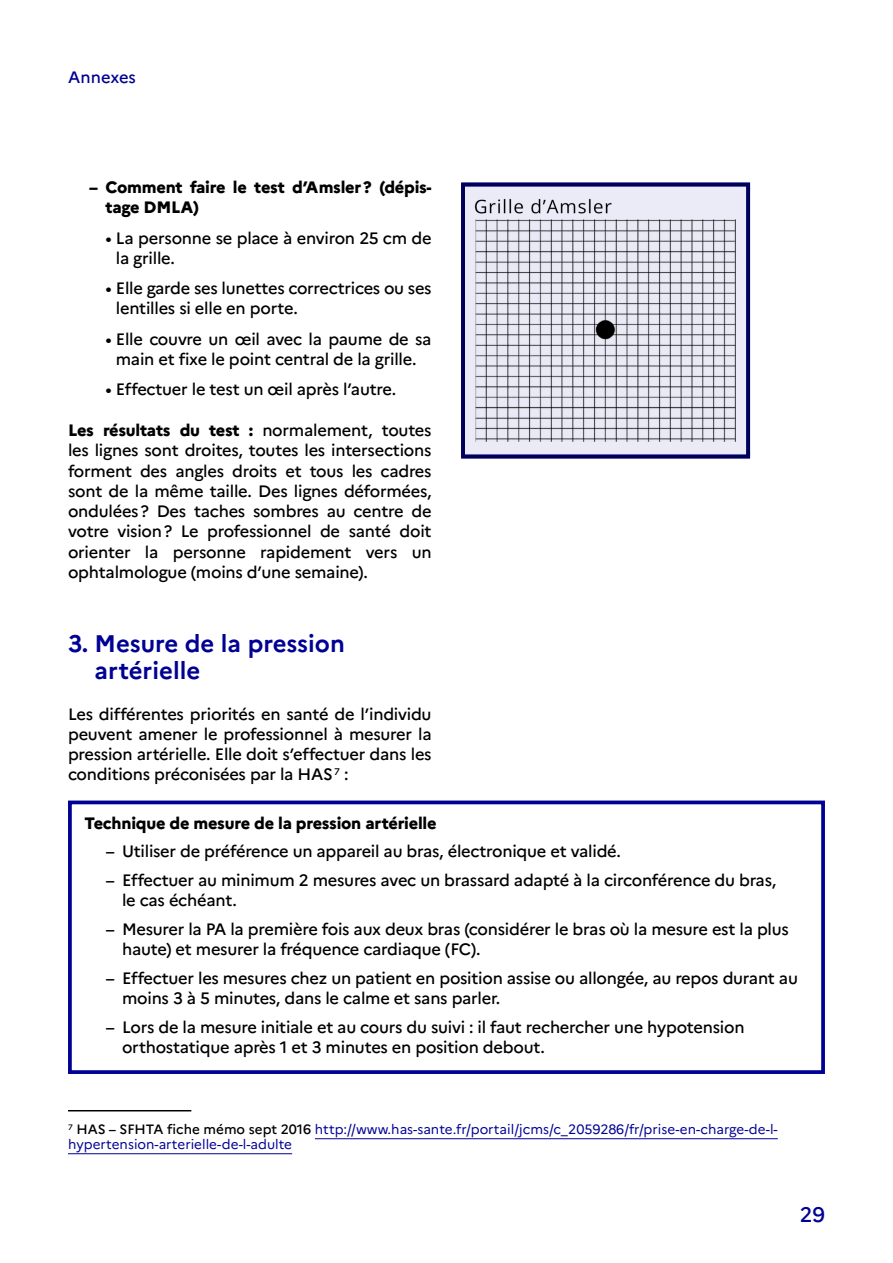
<style>
.page{position:relative;width:893px;height:1263px;background:#fff}
.page>*{position:absolute;margin:0;border:0;box-sizing:border-box;transform-origin:0 0}
.t1{font:700 24px/27px "Marianne";color:#000094}
.t2{font:500 21px "Marianne";color:#000094}
.t3{font:500 16.5px/20.2px "Marianne";letter-spacing:-.015em;color:#000}
.t4{font:800 16.5px/20.2px "Marianne";letter-spacing:-.015em;color:#000}
.t5{font:500 16.5px "Marianne";letter-spacing:-.005em;color:#000094}
.t6{font:13.5px/15px "Marianne";color:#000094}
.s1{font-weight:800}
.s2{font-weight:500;color:#000}
</style>
<div class="page">
<hr style="left:68px;top:1110px;width:123px;height:1px;background:#000">
<hr style="left:315px;top:1138px;width:463px;height:1px;background:#000094">
<hr style="left:68px;top:1153px;width:224px;height:1px;background:#000094">
<svg style="left:461px;top:183px;width:289px;height:275px;background:#a7a7ca"></svg>
<div style="left:68px;top:800px;width:757px;height:274px;border:4px solid #000094"></div>
<img style="left:474px;top:198px;width:262px;height:244px">
<p class="t5" style="left:68px;top:64px;width:69px">Annexes</p>
<p class="t4" style="left:106px;top:176px;width:328px;text-indent:-16px">– Comment faire le test d’Amsler ? (dépis&shy;tage DMLA)</p>
<p class="t3" style="left:116px;top:226px;width:317px;text-indent:-10px">• La personne se place à environ 25 cm de la grille.</p>
<p class="t3" style="left:116px;top:277px;width:317px;text-indent:-10px">• Elle garde ses lunettes correctrices ou ses lentilles si elle en porte.</p>
<p class="t3" style="left:106px;top:328px;width:328px;text-align:center">• Elle couvre un œil avec la paume de sa main et fixe le point central de la grille.</p>
<p class="t3" style="left:106px;top:378px;width:292px">• Effectuer le test un œil après l’autre.</p>
<p class="t3" style="left:68px;top:419px;width:365px;text-align:justify"><span class="s1">Les résultats du test :</span> normalement, toutes les lignes sont droites, toutes les intersections forment des angles droits et tous les cadres sont de la même taille. Des lignes déformées, ondulées ? Des taches sombres au centre de votre vision ? Le professionnel de santé doit orienter la personne rapidement vers un ophtalmologue (moins d’une semaine).</p>
<h1 class="t1" style="left:95px;top:628px;width:252px;text-indent:-27px">3. Mesure de la pression artérielle</h1>
<p class="t3" style="left:68px;top:702px;width:365px;text-align:justify">Les différentes priorités en santé de l’individu peuvent amener le professionnel à mesurer la pression artérielle. Elle doit s’effectuer dans les conditions préconisées par la HAS <sup>7</sup> :</p>
<p class="t4" style="left:85px;top:811px;width:354px">Technique de mesure de la pression artérielle</p>
<p class="t3" style="left:106px;top:840px;width:517px">– Utiliser de préférence un appareil au bras, électronique et validé.</p>
<p class="t3" style="left:122px;top:869px;width:656px;text-indent:-16px">– Effectuer au minimum 2 mesures avec un brassard adapté à la circonférence du bras, le cas échéant.</p>
<p class="t3" style="left:122px;top:918px;width:668px;text-indent:-16px">– Mesurer la PA la première fois aux deux bras (considérer le bras où la mesure est la plus haute) et mesurer la fréquence cardiaque (FC).</p>
<p class="t3" style="left:122px;top:967px;width:677px;text-indent:-16px">– Effectuer les mesures chez un patient en position assise ou allongée, au repos durant au moins 3 à 5 minutes, dans le calme et sans parler.</p>
<p class="t3" style="left:122px;top:1016px;width:624px;text-indent:-16px">– Lors de la mesure initiale et au cours du suivi : il faut rechercher une hypotension orthostatique après 1 et 3 minutes en position debout.</p>
<p class="t6" style="left:68px;top:1121px;width:711px"><sup>7</sup> <span class="s2">HAS – SFHTA fiche mémo sept 2016</span> http://www.has-sante.fr/portail/jcms/c_2059286/fr/prise-en-charge-de-l&shy;hypertension-arterielle-de-l-adulte</p>
<p class="t2" style="left:800px;top:1198px;width:27px">29</p>
</div>
